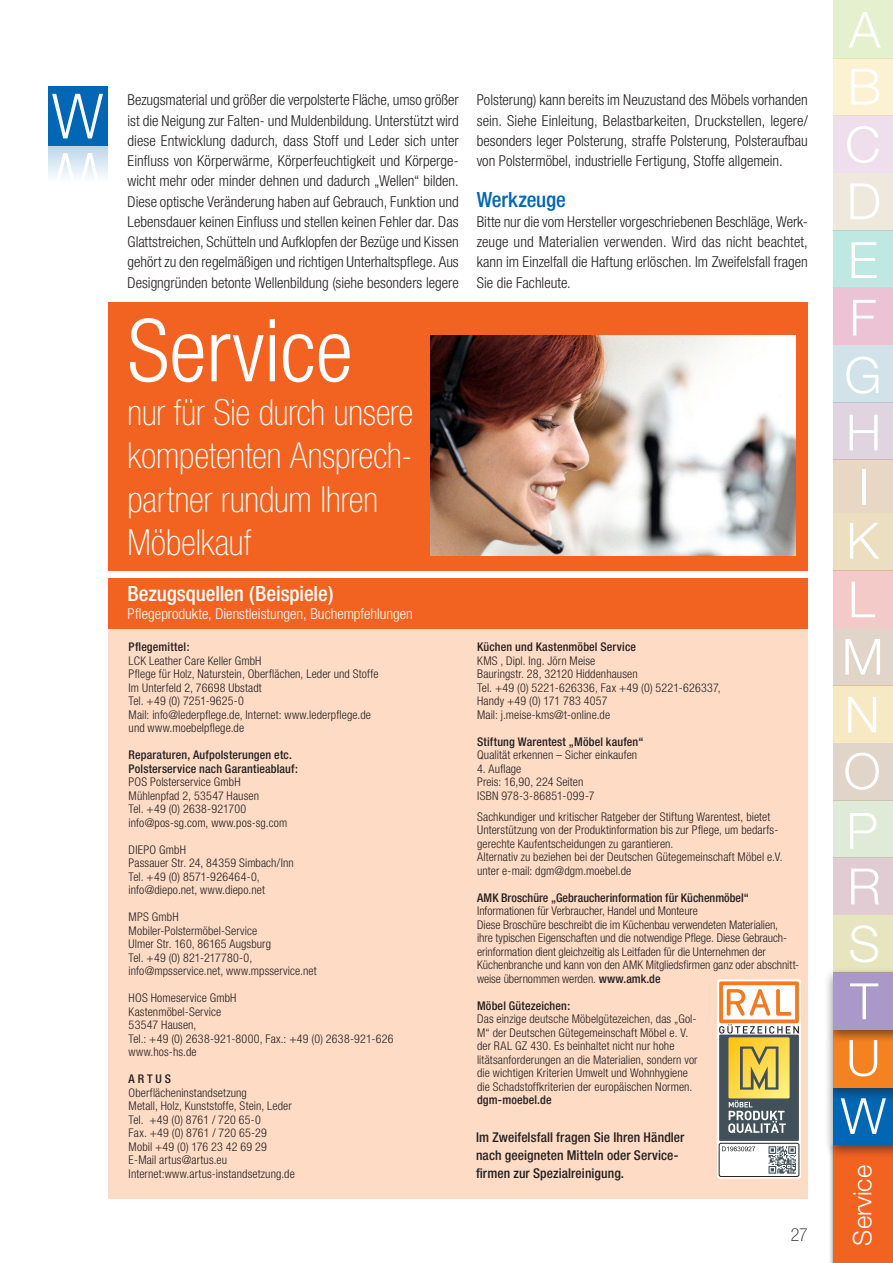
<style>
.page{position:relative;width:893px;height:1263px;background:#fff}
.page>*{position:absolute;margin:0;border:0;box-sizing:border-box;transform-origin:0 0}
.t1{font:300 condensed 87px "Helvetica Neue LT";color:#fff}
.t2{font:300 50.1px/56.8px "Helvetica Neue LT";color:#fff}
.t3{font:100 condensed 36px/43.5px "Helvetica Neue LT";letter-spacing:-.005em;color:#fff}
.t4{font:300 25.5px "Helvetica Neue LT";color:#fff}
.t5{font:500 condensed 21px "Helvetica Neue";letter-spacing:-.005em;color:#fff}
.t6{font:500 condensed 21px "Helvetica Neue";letter-spacing:-.005em;color:#0166b3}
.t7{font:100 condensed 18px "Helvetica Neue LT";color:#231f20}
.t8{font:300 condensed 15px/20.2px "Helvetica Neue LT";color:#231f20;text-align:justify}
.t9{font:300 condensed 15px "Helvetica Neue LT";color:#fff}
.t10{font:500 condensed 13.5px/18px "Helvetica Neue";letter-spacing:.01em;color:#231f20}
.t11{font:300 condensed 12px/13.5px "Helvetica Neue LT";letter-spacing:.005em;color:#231f20}
.t12{font:500 condensed 12px/13.5px "Helvetica Neue";letter-spacing:.01em;color:#231f20}
.s1{font-family:"Helvetica Neue";font-weight:500}
</style>
<div class="page">
<div style="left:108px;top:625px;width:700px;height:574px;background:#fddbc5"></div>
<div style="left:108px;top:578px;width:700px;height:51px;background:#f26221"></div>
<div style="left:833px;top:571px;width:60px;height:57px;background:#f4cac9"></div>
<div style="left:833px;top:513px;width:60px;height:58px;background:#ebdec1"></div>
<div style="left:833px;top:460px;width:60px;height:53px;background:#e9d7c6"></div>
<div style="left:833px;top:403px;width:60px;height:57px;background:#dfd4e0"></div>
<div style="left:833px;top:173px;width:60px;height:57px;background:#efe8dc"></div>
<div style="left:833px;top:116px;width:60px;height:57px;background:#efdfed"></div>
<div style="left:833px;top:58px;width:60px;height:58px;background:#fcf1d3"></div>
<div style="left:833px;top:0;width:60px;height:58px;background:#e5f1ce"></div>
<div style="left:833px;top:230px;width:60px;height:58px;background:#c0e8e2"></div>
<div style="left:833px;top:288px;width:60px;height:57px;background:#ecc2d5"></div>
<div style="left:833px;top:345px;width:60px;height:58px;background:#d1e2e9"></div>
<div style="left:829px;top:1140px;width:64px;height:123px;background:#231f20;opacity:.6"></div>
<div style="left:833px;top:1141px;width:60px;height:122px;background:#f26221"></div>
<div style="left:824px;top:1082px;width:69px;height:76px;background:#231f20;opacity:.6"></div>
<div style="left:833px;top:1087px;width:60px;height:58px;background:#0166b3"></div>
<div style="left:824px;top:1024px;width:69px;height:77px;background:#231f20;opacity:.6"></div>
<div style="left:833px;top:1030px;width:60px;height:57px;background:#f58220"></div>
<div style="left:824px;top:967px;width:69px;height:77px;background:#231f20;opacity:.6"></div>
<div style="left:833px;top:972px;width:60px;height:58px;background:#aa98c8"></div>
<div style="left:833px;top:915px;width:60px;height:57px;background:#e7e4c0"></div>
<div style="left:833px;top:858px;width:60px;height:57px;background:#e2ccd4"></div>
<div style="left:833px;top:800px;width:60px;height:58px;background:#e0ead8"></div>
<div style="left:833px;top:743px;width:60px;height:57px;background:#e1d5c9"></div>
<div style="left:833px;top:685px;width:60px;height:58px;background:#f7e9c3"></div>
<div style="left:833px;top:628px;width:60px;height:57px;background:#e1d5c9"></div>
<div style="left:108px;top:302px;width:700px;height:269px;background:#f26221"></div>
<img style="left:431px;top:335px;width:364px;height:220px">
<div style="left:48px;top:146px;width:59px;height:59px;background:linear-gradient(to bottom,#c5dced,#fff)"></div>
<div style="left:48px;top:86px;width:59px;height:60px;background:#0166b3"></div>
<div style="left:717px;top:979px;width:84px;height:200px;background:#fff;border-radius:2px"></div>
<div style="left:719px;top:1034px;width:80px;height:107px;background:#425159"></div>
<div style="left:719px;top:1143px;width:80px;height:34px;border:1px solid #231f20;border-radius:2px"></div>
<svg style="left:719px;top:981px;width:80px;height:152px"></svg>
<svg style="left:722px;top:1146px;width:33px;height:5px"></svg>
<svg style="left:768px;top:1146px;width:28px;height:27px"></svg>
<svg style="left:52px;top:146px;width:51px;height:52px"></svg>
<p class="t8" style="left:128px;top:90px;width:333px">Bezugsmaterial und größer die verpolsterte Fläche, umso größer ist die Neigung zur Falten- und Muldenbildung. Unterstützt wird diese Entwicklung dadurch, dass Stoff und Leder sich unter Einfluss von Körperwärme, Körperfeuchtigkeit und Körperge&shy;wicht mehr oder minder dehnen und dadurch „Wellen“ bilden.<br>Diese optische Veränderung haben auf Gebrauch, Funktion und Lebensdauer keinen Einfluss und stellen keinen Fehler dar. Das Glattstreichen, Schütteln und Aufklopfen der Bezüge und Kissen gehört zu den regelmäßigen und richtigen Unterhaltspflege. Aus Designgründen betonte Wellenbildung (siehe besonders legere</p>
<p class="t8" style="left:477px;top:90px;width:333px">Polsterung) kann bereits im Neuzustand des Möbels vorhanden sein. Siehe Einleitung, Belastbarkeiten, Druckstellen, legere/ besonders leger Polsterung, straffe Polsterung, Polsteraufbau von Polstermöbel, industrielle Fertigung, Stoffe allgemein.</p>
<h3 class="t6" style="left:477px;top:187px;width:91px">Werkzeuge</h3>
<p class="t8" style="left:477px;top:211px;width:333px">Bitte nur die vom Hersteller vorgeschriebenen Beschläge, Werk&shy;zeuge und Materialien verwenden. Wird das nicht beachtet, kann im Einzelfall die Haftung erlöschen. Im Zweifelsfall fragen Sie die Fachleute.</p>
<h1 class="t1" style="left:128px;top:301px;width:227px">Service</h1>
<h3 class="t3" style="left:128px;top:390px;width:287px">nur für Sie durch unsere kompetenten Ansprech&shy;partner rundum Ihren<br>Möbelkauf</h3>
<h3 class="t5" style="left:128px;top:581px;width:208px">Bezugsquellen (Beispiele)</h3>
<p class="t9" style="left:128px;top:605px;width:287px">Pflegeprodukte, Dienstleistungen, Buchempfehlungen</p>
<p class="t12" style="left:129px;top:640px;width:62px">Pflegemittel:</p>
<p class="t11" style="left:129px;top:654px;width:251px">LCK Leather Care Keller GmbH<br>Pflege für Holz, Naturstein, Oberflächen, Leder und Stoffe Im Unterfeld 2, 76698 Ubstadt<br>Tel. +49 (0) 7251-9625-0<br>Mail: info@lederpflege.de, Internet: www.lederpflege.de und www.moebelpflege.de</p>
<p class="t12" style="left:129px;top:748px;width:171px">Reparaturen, Aufpolsterungen etc.<br>Polsterservice nach Garantieablauf:</p>
<p class="t11" style="left:129px;top:775px;width:160px">POS Polsterservice GmbH<br>Mühlenpfad 2, 53547 Hausen<br>Tel. +49 (0) 2638-921700 info@pos-sg.com, www.pos-sg.com</p>
<p class="t11" style="left:129px;top:843px;width:167px">DIEPO GmbH<br>Passauer Str. 24, 84359 Simbach/Inn<br>Tel. +49 (0) 8571-926464-0, info@diepo.net, www.diepo.net</p>
<p class="t11" style="left:129px;top:910px;width:190px">MPS GmbH<br>Mobiler-Polstermöbel-Service<br>Ulmer Str. 160, 86165 Augsburg<br>Tel. +49 (0) 821-217780-0, info@mpsservice.net, www.mpsservice.net</p>
<p class="t11" style="left:129px;top:991px;width:266px">HOS Homeservice GmbH<br>Kastenmöbel-Service<br>53547 Hausen,<br>Tel.: +49 (0) 2638-921-8000, Fax.: +49 (0) 2638-921-626 www.hos-hs.de</p>
<p class="t12" style="left:129px;top:1072px;width:44px">A R T U S</p>
<p class="t11" style="left:129px;top:1086px;width:168px">Oberflächeninstandsetzung<br>Metall, Holz, Kunststoffe, Stein, Leder<br>Tel. +49 (0) 8761 / 720 65-0<br>Fax. +49 (0) 8761 / 720 65-29<br>Mobil +49 (0) 176 23 42 69 29<br>E-Mail artus@artus.eu<br>Internet:www.artus-instandsetzung.de</p>
<p class="t12" style="left:477px;top:640px;width:160px">Küchen und Kastenmöbel Service</p>
<p class="t11" style="left:477px;top:654px;width:245px">KMS , Dipl. Ing. Jörn Meise<br>Bauringstr. 28, 32120 Hiddenhausen<br>Tel. +49 (0) 5221-626336, Fax +49 (0) 5221-626337, Handy +49 (0) 171 783 4057<br>Mail: j.meise-kms@t-online.de</p>
<p class="t12" style="left:477px;top:735px;width:168px">Stiftung Warentest „Möbel kaufen“</p>
<p class="t11" style="left:477px;top:748px;width:162px">Qualität erkennen – Sicher einkaufen</p>
<p class="t11" style="left:477px;top:762px;width:119px">4. Auflage<br>Preis: 16,90, 224 Seiten<br>ISBN 978-3-86851-099-7</p>
<p class="t11" style="left:477px;top:810px;width:307px">Sachkundiger und kritischer Ratgeber der Stiftung Warentest, bietet Unterstützung von der Produktinformation bis zur Pflege, um bedarfs&shy;gerechte Kaufentscheidungen zu garantieren.<br>Alternativ zu beziehen bei der Deutschen Gütegemeinschaft Möbel e.V. unter e-mail: dgm@dgm.moebel.de</p>
<p class="t12" style="left:477px;top:891px;width:273px">AMK Broschüre „Gebraucherinformation für Küchenmöbel“</p>
<p class="t11" style="left:477px;top:904px;width:324px">Informationen für Verbraucher, Handel und Monteure<br>Diese Broschüre beschreibt die im Küchenbau verwendeten Materialien,<br>ihre typischen Eigenschaften und die notwendige Pflege. Diese Gebrauch&shy;erinformation dient gleichzeitig als Leitfaden für die Unternehmen der Küchenbranche und kann von den AMK Mitgliedsfirmen ganz oder abschnitt&shy;weise übernommen werden. <span class="s1">www.amk.de</span></p>
<p class="t12" style="left:477px;top:999px;width:95px">Möbel Gütezeichen:</p>
<p class="t11" style="left:477px;top:1012px;width:222px">Das einzige deutsche Möbelgütezeichen, das „Gol-M“ der Deutschen Gütegemeinschaft Möbel e. V. der RAL GZ 430. Es beinhaltet nicht nur hohe litätsanforderungen an die Materialien, sondern vor die wichtigen Kriterien Umwelt und Wohnhygiene die Schadstoffkriterien der europäischen Normen.</p>
<p class="t12" style="left:477px;top:1093px;width:76px">dgm-moebel.de</p>
<p class="t10" style="left:476px;top:1128px;width:210px">Im Zweifelsfall fragen Sie Ihren Händler nach geeigneten Mitteln oder Service&shy;firmen zur Spezialreinigung.</p>
<h3 class="t7" style="left:791px;top:1224px;width:19px">27</h3>
<h2 class="t2" style="left:848px;top:0;width:35px">A<br>B</h2>
<h2 class="t2" style="left:845px;top:115px;width:37px">C<br>D</h2>
<h2 class="t2" style="left:844px;top:230px;width:39px;line-height:57.4px;text-align:justify">E F G</h2>
<h2 class="t2" style="left:846px;top:403px;width:37px">H</h2>
<h2 class="t2" style="left:858px;top:457px;width:13px">I</h2>
<h2 class="t2" style="left:846px;top:511px;width:34px">K</h2>
<h2 class="t2" style="left:848px;top:570px;width:28px">L</h2>
<h2 class="t2" style="left:842px;top:627px;width:43px">M</h2>
<h2 class="t2" style="left:844px;top:685px;width:37px">N</h2>
<h2 class="t2" style="left:843px;top:742px;width:39px">O</h2>
<h2 class="t2" style="left:846px;top:801px;width:33px">P</h2>
<h2 class="t2" style="left:847px;top:857px;width:35px">R</h2>
<h2 class="t2" style="left:848px;top:914px;width:33px">S</h2>
<h2 class="t2" style="left:850px;top:972px;width:29px">T</h2>
<h2 class="t2" style="left:846px;top:1028px;width:36px">U</h2>
<h2 class="t2" style="left:841px;top:1087px;width:47px">W</h2>
<h3 class="t4" style="left:847px;top:1245px;width:82px;rotate:-90deg">Service</h3>
</div>
